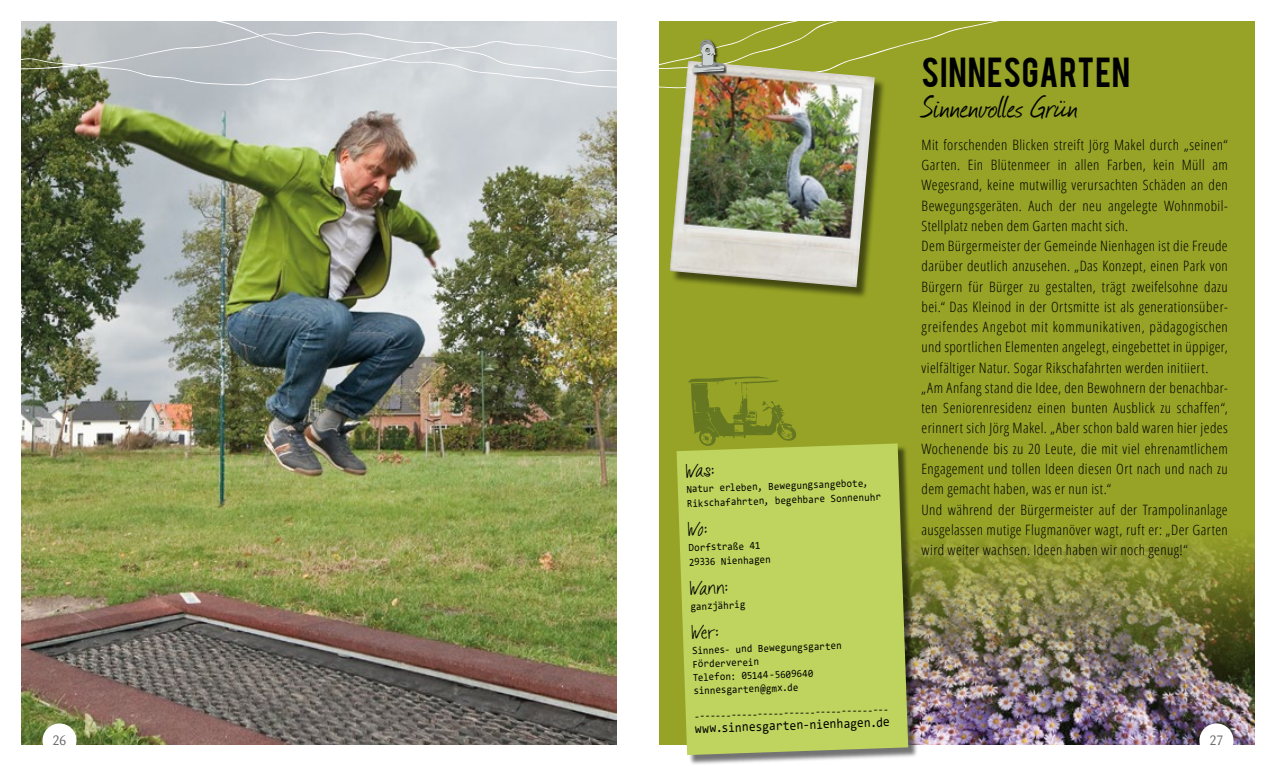
<style>
.page{position:relative;width:1276px;height:766px;background:#fff}
.page>*{position:absolute;margin:0;border:0;box-sizing:border-box;transform-origin:0 0}
.t1{font:36px "Journal";letter-spacing:-.005em;color:#000}
.t2{font:33px "Bebas";letter-spacing:.025em;color:#000}
.t3{font:18px "Talkingtothe Moon";color:#000}
.t4{font:300 14.25px/20.2px "Open Sans Condensed";letter-spacing:.025em;color:#000;scale:1.04 1}
.t5{font:13.5px "Consolas";color:#000;scale:.9 1}
.t6{font:13.5px "Barmeno";color:#706f6f}
.t7{font:10.8px/13.4px "Consolas";color:#000;scale:.9 1}
</style>
<div class="page">
<div style="left:659px;top:21px;width:595px;height:723px;background:#96a326"></div>
<img style="left:21px;top:107px;width:596px;height:637px">
<img style="left:918px;top:536px;width:336px;height:208px">
<div style="left:678px;top:446px;width:240px;height:318px;background:#000;opacity:.55"></div>
<div style="left:676px;top:443px;width:232px;height:311px;background:#bfd45e"></div>
<div style="left:43px;top:723px;width:34px;height:34px;background:#fff;border-radius:50%"></div>
<div style="left:1199px;top:723px;width:34px;height:34px;background:#fff;border-radius:50%"></div>
<svg style="left:21px;top:21px;width:913px;height:86px"></svg>
<svg style="left:688px;top:376px;width:108px;height:71px"></svg>
<div style="left:671px;top:62px;width:215px;height:236px;background:#000;opacity:.55"></div>
<img style="left:670px;top:61px;width:205px;height:226px">
<div style="left:692px;top:40px;width:35px;height:36px;background:#000;opacity:.75"></div>
<svg style="left:692px;top:39px;width:32px;height:34px"></svg>
<svg style="left:688px;top:521px;width:18px;height:15px"></svg>
<h2 class="t2" style="left:921px;top:48px;width:210px">SINNESGARTEN</h2>
<h1 class="t1" style="left:921px;top:82px;width:158px">Sinnenvolles Grün</h1>
<p class="t4" style="left:921px;top:134px;width:296px">Mit forschenden Blicken streift Jörg Makel durch „seinen“ Garten. Ein Blütenmeer in allen Farben, kein Müll am Wegesrand, keine mutwillig verursachten Schäden an den Bewegungsgeräten. Auch der neu angelegte Wohnmobil-Stellplatz neben dem Garten macht sich.<br>Dem Bürgermeister der Gemeinde Nienhagen ist die Freude darüber deutlich anzusehen. „Das Konzept, einen Park von Bürgern für Bürger zu gestalten, trägt zweifelsohne dazu bei.“ Das Kleinod in der Ortsmitte ist als generationsüber&shy;greifendes Angebot mit kommunikativen, pädagogischen und sportlichen Elementen angelegt, eingebettet in üppiger, vielfältiger Natur. Sogar Rikschafahrten werden initiiert. „Am Anfang stand die Idee, den Bewohnern der benachbar&shy;ten Seniorenresidenz einen bunten Ausblick zu schaffen“, erinnert sich Jörg Makel. „Aber schon bald waren hier jedes Wochenende bis zu 20 Leute, die mit viel ehrenamtlichem Engagement und tollen Ideen diesen Ort nach und nach zu dem gemacht haben, was er nun ist.“<br>Und während der Bürgermeister auf der Trampolinanlage ausgelassen mutige Flugmanöver wagt, ruft er: „Der Garten wird weiter wachsen. Ideen haben wir noch genug!“</p>
<p class="t3" style="left:685px;top:461px;width:30px;rotate:-2deg">Was:</p>
<p class="t7" style="left:686px;top:481px;width:217px;line-height:14.4px;rotate:-2deg">Natur erleben, Bewegungsangebote,<br>Rikschafahrten, begehbare Sonnenuhr</p>
<p class="t7" style="left:688px;top:540px;width:92px;line-height:14.4px;rotate:-2deg">Dorfstraße 41<br>29336 Nienhagen</p>
<p class="t3" style="left:690px;top:578px;width:39px;rotate:-2deg">Wann:</p>
<p class="t7" style="left:690px;top:599px;width:62px;rotate:-2deg">ganzjährig</p>
<p class="t3" style="left:691px;top:622px;width:28px;rotate:-2deg">Wer:</p>
<p class="t7" style="left:692px;top:643px;width:168px;rotate:-2deg">Sinnes- und Bewegungsgarten<br>Förderverein<br>Telefon: 05144-5609640 sinnesgarten@gmx.de</p>
<p class="t7" style="left:694px;top:708px;width:217px;rotate:-2deg">-------------------------------------</p>
<p class="t5" style="left:694px;top:719px;width:218px;rotate:-2deg">www.sinnesgarten-nienhagen.de</p>
<p class="t6" style="left:52px;top:731px;width:16px">26</p>
<p class="t6" style="left:1209px;top:731px;width:16px">27</p>
</div>
